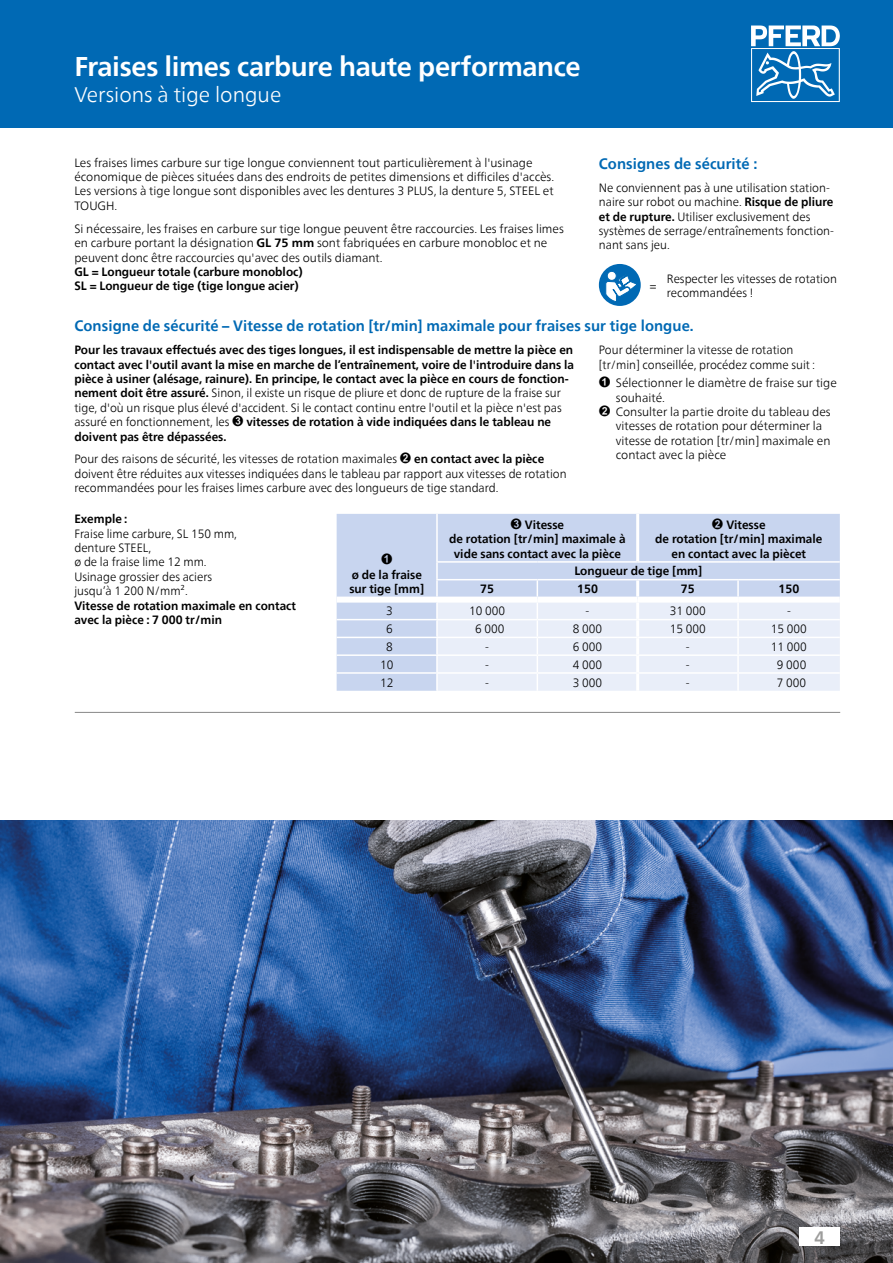
<style>
.page{position:relative;width:893px;height:1263px;background:#fff}
.page>*{position:absolute;margin:0;border:0;box-sizing:border-box;transform-origin:0 0}
.t1{font:700 27px "Neue Frutiger World";letter-spacing:-.015em;color:#fff}
.t2{font:300 21px "Neue Frutiger World";color:#fff}
.t3{font:700 18px "Neue Frutiger World";color:#9d9d9c}
.t4{font:700 15px "Neue Frutiger World";letter-spacing:.005em;color:#0069b4}
.t5{font:700 15px "Arial Unicode MS";color:#000}
.t6{font:300 12px/14.4px "Neue Frutiger World";color:#000}
.t7{font:700 12px/14.4px "Neue Frutiger World";color:#000}
.s1{font-weight:700}
.s2{font-weight:300}
.s3{font-family:"Arial Unicode MS";font-size:15px}
.s4{font-family:"Arial Unicode MS";font-weight:700;font-size:15px}
</style>
<div class="page">
<div style="left:0;top:0;width:893px;height:128px;background:#0069b4"></div>
<svg style="left:751px;top:26px;width:89px;height:76px"></svg>
<hr style="left:75px;top:712px;width:765px;height:1px;background:#878787">
<img style="left:0;top:821px;width:893px;height:442px">
<div style="left:337px;top:514px;width:503px;height:177px;background:#c8d5ef"></div>
<hr style="left:436px;top:514px;width:2px;height:47px;background:#fff">
<hr style="left:436px;top:561px;width:101px;height:2px;background:#fff">
<hr style="left:537px;top:561px;width:101px;height:2px;background:#fff">
<hr style="left:638px;top:561px;width:100px;height:2px;background:#fff">
<hr style="left:738px;top:561px;width:102px;height:2px;background:#fff">
<hr style="left:337px;top:619px;width:100px;height:1px;background:#fff">
<hr style="left:337px;top:637px;width:100px;height:1px;background:#fff">
<hr style="left:337px;top:654px;width:100px;height:2px;background:#fff">
<hr style="left:337px;top:672px;width:100px;height:2px;background:#fff">
<svg style="left:436px;top:563px;width:404px;height:128px;background:#e2e8f6"></svg>
<div style="left:337px;top:597px;width:100px;height:6px;background:#fff"></div>
<div style="left:437px;top:597px;width:100px;height:6px;background:#fff"></div>
<div style="left:537px;top:597px;width:101px;height:6px;background:#fff"></div>
<div style="left:638px;top:597px;width:100px;height:6px;background:#fff"></div>
<div style="left:738px;top:597px;width:102px;height:6px;background:#fff"></div>
<hr style="left:636px;top:514px;width:3px;height:47px;background:#fff">
<hr style="left:636px;top:580px;width:3px;height:17px;background:#fff">
<hr style="left:636px;top:603px;width:3px;height:16px;background:#fff">
<hr style="left:636px;top:620px;width:3px;height:17px;background:#fff">
<hr style="left:636px;top:638px;width:3px;height:16px;background:#fff">
<hr style="left:636px;top:656px;width:3px;height:16px;background:#fff">
<hr style="left:636px;top:674px;width:3px;height:17px;background:#fff">
<div style="left:599px;top:264px;width:42px;height:42px;background:#0069b4;border-radius:50%"></div>
<svg style="left:605px;top:271px;width:33px;height:31px"></svg>
<div style="left:799px;top:1227px;width:41px;height:19px;background:#fff"></div>
<h1 class="t1" style="left:74px;top:43px;width:508px">Fraises limes carbure haute performance</h1>
<h2 class="t2" style="left:74px;top:78px;width:208px">Versions à tige longue</h2>
<p class="t6" style="left:74px;top:155px;width:481px">Les fraises limes carbure sur tige longue conviennent tout particulièrement à l'usinage économique de pièces situées dans des endroits de petites dimensions et difficiles d'accès.<br>Les versions à tige longue sont disponibles avec les dentures 3 PLUS, la denture 5, STEEL et TOUGH.</p>
<p class="t6" style="left:74px;top:221px;width:491px">Si nécessaire, les fraises en carbure sur tige longue peuvent être raccourcies. Les fraises limes en carbure portant la désignation <span class="s1">GL 75 mm</span> sont fabriquées en carbure monobloc et ne peuvent donc être raccourcies qu'avec des outils diamant.</p>
<p class="t7" style="left:74px;top:264px;width:230px">GL = Longueur totale (carbure monobloc)<br>SL = Longueur de tige (tige longue acier)</p>
<p class="t4" style="left:599px;top:150px;width:160px">Consignes de sécurité :</p>
<p class="t6" style="left:599px;top:180px;width:237px">Ne conviennent pas à une utilisation station&shy;naire sur robot ou machine. <span class="s1">Risque de pliure et de rupture.</span> Utiliser exclusivement des systèmes de serrage/entraînements fonction&shy;nant sans jeu.</p>
<p class="t6" style="left:650px;top:278px;width:8px">=</p>
<p class="t6" style="left:667px;top:271px;width:172px">Respecter les vitesses de rotation recommandées !</p>
<p class="t4" style="left:74px;top:313px;width:621px">Consigne de sécurité – Vitesse de rotation [tr/min] maximale pour fraises sur tige longue.</p>
<p class="t7" style="left:74px;top:343px;width:501px">Pour les travaux effectués avec des tiges longues, il est indispensable de mettre la pièce en contact avec l'outil avant la mise en marche de l’entraînement, voire de l'introduire dans la pièce à usiner (alésage, rainure). En principe, le contact avec la pièce en cours de fonction&shy;nement doit être assuré. <span class="s2">Sinon, il existe un risque de pliure et donc de rupture de la fraise sur tige, d'où un risque plus élevé d'accident. Si le contact continu entre l'outil et la pièce n'est pas assuré en fonctionnement, les</span> <span class="s3">➌</span> vitesses de rotation à vide indiquées dans le tableau ne doivent pas être dépassées.</p>
<p class="t6" style="left:74px;top:452px;width:494px">Pour des raisons de sécurité, les vitesses de rotation maximales <span class="s4">➋</span> <span class="s1">en contact avec la pièce </span>doivent être réduites aux vitesses indiquées dans le tableau par rapport aux vitesses de rotation recommandées pour les fraises limes carbure avec des longueurs de tige standard.</p>
<p class="t6" style="left:599px;top:343px;width:218px">Pour déterminer la vitesse de rotation [tr/min] conseillée, procédez comme suit :</p>
<p class="t6" style="left:599px;top:376px;width:239px"><span class="s4">➊</span> Sélectionner le diamètre de fraise sur tige</p>
<p class="t6" style="left:616px;top:390px;width:51px">souhaité.</p>
<p class="t6" style="left:599px;top:405px;width:233px"><span class="s4">➋</span> Consulter la partie droite du tableau des</p>
<p class="t6" style="left:616px;top:419px;width:208px">vitesses de rotation pour déterminer la</p>
<p class="t6" style="left:616px;top:433px;width:216px">vitesse de rotation [tr/min] maximale en</p>
<p class="t6" style="left:616px;top:448px;width:112px">contact avec la pièce</p>
<p class="t7" style="left:74px;top:512px;width:55px">Exemple :</p>
<p class="t6" style="left:74px;top:526px;width:164px">Fraise lime carbure, SL 150 mm, denture STEEL,<br>ø de la fraise lime 12 mm.<br>Usinage grossier des aciers jusqu’à 1 200 N/mm².</p>
<p class="t7" style="left:74px;top:598px;width:223px">Vitesse de rotation maximale en contact avec la pièce : 7 000 tr/min</p>
<p class="t5" style="left:381px;top:548px;width:13px">➊</p>
<p class="t7" style="left:349px;top:567px;width:76px">ø de la fraise sur tige [mm]</p>
<p class="t7" style="left:449px;top:517px;width:178px;text-align:center"><span class="s3">➌</span> Vitesse<br>de rotation [tr/min] maximale à vide sans contact avec la pièce</p>
<p class="t7" style="left:655px;top:517px;width:168px;text-align:center"><span class="s3">➋</span> Vitesse<br>de rotation [tr/min] maximale en contact avec la piècet</p>
<p class="t7" style="left:574px;top:564px;width:129px">Longueur de tige [mm]</p>
<p class="t7" style="left:480px;top:582px;width:15px">75</p>
<p class="t7" style="left:577px;top:582px;width:22px">150</p>
<p class="t7" style="left:681px;top:582px;width:15px">75</p>
<p class="t7" style="left:778px;top:582px;width:22px">150</p>
<p class="t6" style="left:386px;top:604px;width:8px">3</p>
<p class="t6" style="left:469px;top:604px;width:38px">10 000</p>
<p class="t6" style="left:586px;top:604px;width:5px">-</p>
<p class="t6" style="left:670px;top:604px;width:38px">31 000</p>
<p class="t6" style="left:787px;top:604px;width:5px">-</p>
<p class="t6" style="left:386px;top:622px;width:8px">6</p>
<p class="t6" style="left:475px;top:622px;width:31px">6 000</p>
<p class="t6" style="left:573px;top:622px;width:31px">8 000</p>
<p class="t6" style="left:670px;top:622px;width:38px">15 000</p>
<p class="t6" style="left:771px;top:622px;width:38px">15 000</p>
<p class="t6" style="left:386px;top:640px;width:8px">8</p>
<p class="t6" style="left:485px;top:640px;width:5px">-</p>
<p class="t6" style="left:573px;top:640px;width:31px">6 000</p>
<p class="t6" style="left:686px;top:640px;width:5px">-</p>
<p class="t6" style="left:771px;top:640px;width:38px">11 000</p>
<p class="t6" style="left:380px;top:657px;width:15px">10</p>
<p class="t6" style="left:485px;top:657px;width:5px">-</p>
<p class="t6" style="left:573px;top:657px;width:31px">4 000</p>
<p class="t6" style="left:686px;top:657px;width:5px">-</p>
<p class="t6" style="left:777px;top:657px;width:31px">9 000</p>
<p class="t6" style="left:380px;top:675px;width:15px">12</p>
<p class="t6" style="left:485px;top:675px;width:5px">-</p>
<p class="t6" style="left:573px;top:675px;width:31px">3 000</p>
<p class="t6" style="left:686px;top:675px;width:5px">-</p>
<p class="t6" style="left:777px;top:675px;width:31px">7 000</p>
<h3 class="t3" style="left:814px;top:1221px;width:12px">4</h3>
</div>
